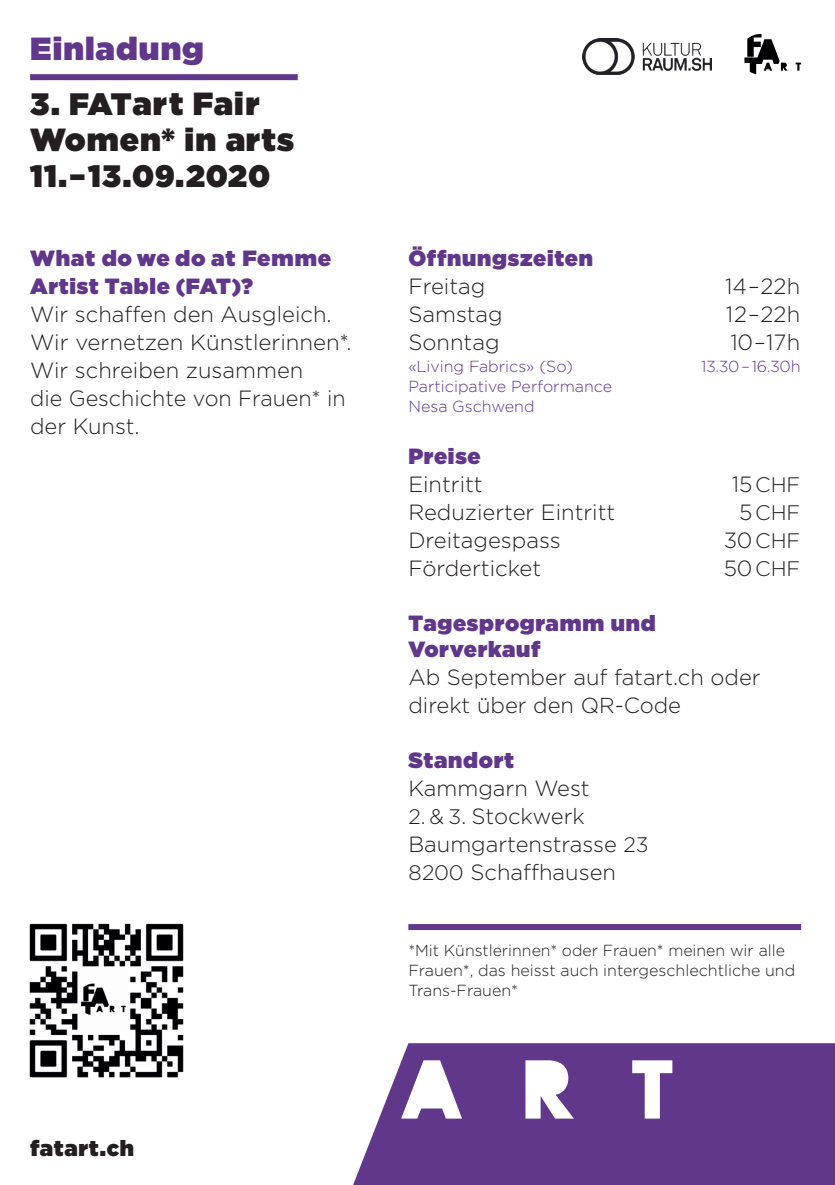
<style>
.page{position:relative;width:835px;height:1185px;background:#fff}
.page>*{position:absolute;margin:0;border:0;box-sizing:border-box;transform-origin:0 0}
.t1{font:900 32px/36px "Gotham";letter-spacing:.035em;color:#231f20}
.t2{font:900 32px "Gotham";letter-spacing:.035em;color:#61378b}
.t3{font:900 31px "Gotham";letter-spacing:.025em;color:#231f20}
.t4{font:300 22px/28px "Gotham";color:#231f20}
.t5{font:900 22px/26.4px "Gotham";letter-spacing:.03em;color:#61378b}
.t6{font:900 22px "Gotham";letter-spacing:.03em;color:#231f20}
.t7{font:300 21px "Gotham";color:#231f20}
.t8{font:300 16px/20px "Gotham";color:#231f20}
.t9{font:300 16px/20px "Gotham";color:#61378b}
.s1{font-size:31px}
.s2{font-size:22px}
.s3{font-size:21.6px}
.s4{font-size:21px}
</style>
<div class="page">
<svg style="left:353px;top:1043px;width:482px;height:142px;background:#6b4492"></svg>
<img style="left:29px;top:923px;width:155px;height:155px">
<div style="left:408px;top:924px;width:393px;height:6px;background:#61378b"></div>
<img style="left:582px;top:38px;width:130px;height:36px">
<svg style="left:401px;top:1060px;width:61px;height:58px"></svg>
<svg style="left:525px;top:1060px;width:49px;height:58px"></svg>
<svg style="left:632px;top:1060px;width:40px;height:58px"></svg>
<svg style="left:744px;top:34px;width:44px;height:40px"></svg>
<svg style="left:796px;top:63px;width:5px;height:8px"></svg>
<div style="left:30px;top:74px;width:268px;height:6px;background:#61378b"></div>
<h1 class="t2" style="left:30px;top:31px;width:175px">Einladung</h1>
<h1 class="t1" style="left:30px;top:85px;width:266px"><span class="s1">3. FAT</span>art Fair<br>Women* in arts</h1>
<h2 class="t3" style="left:30px;top:158px;width:242px">11.–13.09.2020</h2>
<p class="t5" style="left:30px;top:243px;width:303px;line-height:28px">What do we do at Femme<br>Artist Table (FAT)?</p>
<p class="t4" style="left:30px;top:299px;width:323px">Wir schaffen den Ausgleich.<br>Wir vernetzen Künstlerinnen*.<br>Wir schreiben zusammen<br>die Geschichte von Frauen* in der Kunst.</p>
<p class="t6" style="left:30px;top:1135px;width:106px">fatart.ch</p>
<p class="t5" style="left:408px;top:244px;width:186px">Öffnungszeiten</p>
<p class="t4" style="left:408px;top:271px;width:78px">Freitag</p>
<p class="t4" style="left:725px;top:271px;width:77px">14–22h</p>
<p class="t4" style="left:408px;top:299px;width:96px">Samstag</p>
<p class="t4" style="left:726px;top:299px;width:76px">12–22h</p>
<p class="t4" style="left:408px;top:327px;width:93px">Sonntag</p>
<p class="t4" style="left:731px;top:327px;width:71px">10– 17h</p>
<p class="t9" style="left:408px;top:356px;width:166px">«Living Fabrics» (So)</p>
<p class="t9" style="left:701px;top:356px;width:101px">13.30 – 16.30h</p>
<p class="t9" style="left:408px;top:376px;width:205px">Participative Performance<br>Nesa Gschwend</p>
<p class="t5" style="left:408px;top:443px;width:74px">Preise</p>
<p class="t4" style="left:408px;top:470px;width:76px">Eintritt</p>
<p class="t7" style="left:732px;top:473px;width:70px"><span class="s2">15</span> CHF</p>
<p class="t4" style="left:408px;top:498px;width:208px">Reduzierter Eintritt</p>
<p class="t7" style="left:739px;top:501px;width:63px"><span class="s2">5</span> CHF</p>
<p class="t4" style="left:408px;top:526px;width:154px">Dreitagespass</p>
<p class="t7" style="left:724px;top:529px;width:78px"><span class="s2">30</span> CHF</p>
<p class="t4" style="left:408px;top:554px;width:134px">Förderticket</p>
<p class="t7" style="left:724px;top:557px;width:78px"><span class="s2">50</span> CHF</p>
<p class="t5" style="left:408px;top:609px;width:249px">Tagesprogramm und<br>Vorverkauf</p>
<p class="t4" style="left:408px;top:663px;width:354px">Ab September auf fatart.ch oder direkt über den <span class="s3">QR</span>-Code</p>
<p class="t5" style="left:408px;top:746px;width:107px">Standort</p>
<p class="t4" style="left:408px;top:773px;width:183px">Kammgarn West</p>
<p class="t4" style="left:408px;top:801px;width:242px"><span class="s4">2. &amp; 3.</span> Stockwerk<br>Baumgartenstrasse <span class="s4">23<br>8200</span> Schaffhausen</p>
<p class="t8" style="left:408px;top:940px;width:388px">*Mit Künstlerinnen* oder Frauen* meinen wir alle<br>Frauen*, das heisst auch intergeschlechtliche und<br>Trans-Frauen*</p>
</div>
